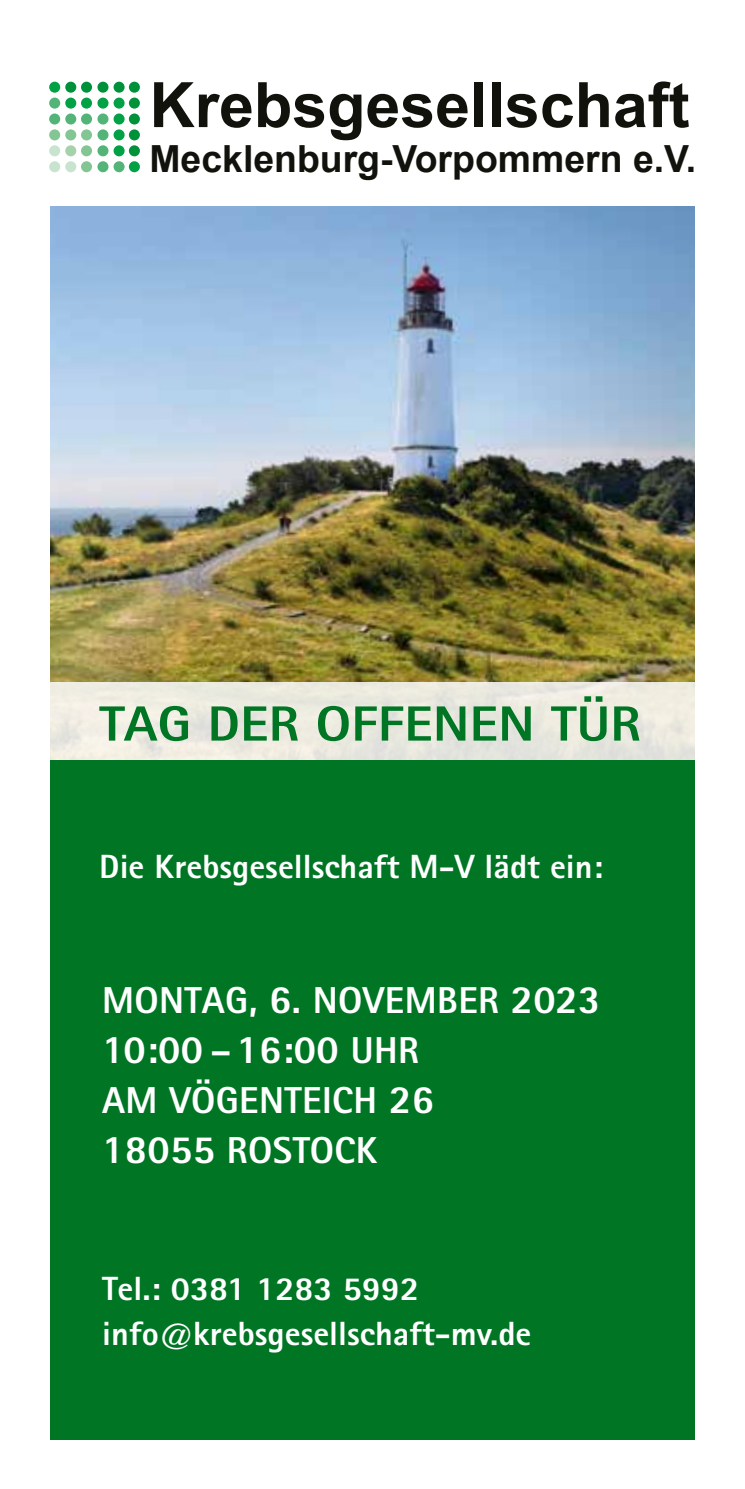
<style>
.page{position:relative;width:745px;height:1489px;background:#fff}
.page>*{position:absolute;margin:0;border:0;box-sizing:border-box;transform-origin:0 0}
.t1{font:700 62.75px "Arial";color:#12120d}
.t2{font:800 49.5px "Rotis Sans Serif Std";color:#007624;scale:1.11 1}
.t3{font:800 40px "Rotis Sans Serif Std";letter-spacing:.01em;color:#fff}
.t4{font:800 37.5px/50px "Rotis Sans Serif Std";letter-spacing:.01em;color:#fff}
.t5{font:700 37.25px "Arial";color:#12120d}
.t6{font:800 33.5px/45px "Rotis Sans Serif Std";color:#fff}
.s1{font-size:40px}
.s2{font-size:37.5px}
</style>
<div class="page">
<div style="left:50px;top:759px;width:644px;height:680px;background:#007624"></div>
<div style="left:129px;top:82px;width:11px;height:11px;background:#00923b;border-radius:50%"></div>
<div style="left:129px;top:98px;width:11px;height:11px;background:#00923b;border-radius:50%"></div>
<div style="left:129px;top:113px;width:11px;height:11px;background:#00923b;border-radius:50%"></div>
<div style="left:129px;top:129px;width:11px;height:11px;background:#00923b;border-radius:50%"></div>
<div style="left:129px;top:145px;width:11px;height:11px;background:#00923b;border-radius:50%"></div>
<div style="left:129px;top:161px;width:11px;height:11px;background:#00a245;border-radius:50%"></div>
<div style="left:113px;top:82px;width:11px;height:11px;background:#00923b;border-radius:50%"></div>
<div style="left:113px;top:98px;width:11px;height:11px;background:#00a245;border-radius:50%"></div>
<div style="left:113px;top:113px;width:11px;height:11px;background:#00a245;border-radius:50%"></div>
<div style="left:113px;top:129px;width:11px;height:11px;background:#00a245;border-radius:50%"></div>
<div style="left:113px;top:145px;width:11px;height:11px;background:#00a245;border-radius:50%"></div>
<div style="left:113px;top:161px;width:11px;height:11px;background:#53b477;border-radius:50%"></div>
<div style="left:97px;top:82px;width:11px;height:11px;background:#00923b;border-radius:50%"></div>
<div style="left:97px;top:98px;width:11px;height:11px;background:#00a245;border-radius:50%"></div>
<div style="left:97px;top:113px;width:11px;height:11px;background:#53b477;border-radius:50%"></div>
<div style="left:97px;top:129px;width:11px;height:11px;background:#53b477;border-radius:50%"></div>
<div style="left:97px;top:145px;width:11px;height:11px;background:#53b477;border-radius:50%"></div>
<div style="left:97px;top:161px;width:11px;height:11px;background:#53b477;border-radius:50%"></div>
<div style="left:81px;top:82px;width:11px;height:11px;background:#00923b;border-radius:50%"></div>
<div style="left:81px;top:98px;width:11px;height:11px;background:#00a245;border-radius:50%"></div>
<div style="left:81px;top:113px;width:11px;height:11px;background:#53b477;border-radius:50%"></div>
<div style="left:81px;top:129px;width:11px;height:11px;background:#84c594;border-radius:50%"></div>
<div style="left:81px;top:145px;width:11px;height:11px;background:#84c594;border-radius:50%"></div>
<div style="left:81px;top:161px;width:11px;height:11px;background:#84c594;border-radius:50%"></div>
<div style="left:65px;top:82px;width:11px;height:11px;background:#00923b;border-radius:50%"></div>
<div style="left:65px;top:98px;width:11px;height:11px;background:#00a245;border-radius:50%"></div>
<div style="left:65px;top:113px;width:11px;height:11px;background:#53b477;border-radius:50%"></div>
<div style="left:65px;top:129px;width:11px;height:11px;background:#84c594;border-radius:50%"></div>
<div style="left:65px;top:145px;width:11px;height:11px;background:#a5d2ab;border-radius:50%"></div>
<div style="left:65px;top:161px;width:11px;height:11px;background:#c7e4ce;border-radius:50%"></div>
<div style="left:50px;top:82px;width:10px;height:11px;background:#00a245;border-radius:50%"></div>
<div style="left:50px;top:98px;width:10px;height:11px;background:#53b477;border-radius:50%"></div>
<div style="left:50px;top:113px;width:10px;height:11px;background:#53b477;border-radius:50%"></div>
<div style="left:50px;top:129px;width:10px;height:11px;background:#84c594;border-radius:50%"></div>
<div style="left:50px;top:145px;width:10px;height:11px;background:#c7e4ce;border-radius:50%"></div>
<div style="left:50px;top:161px;width:10px;height:11px;background:#c7e4ce;border-radius:50%"></div>
<img style="left:50px;top:207px;width:644px;height:475px">
<div style="left:50px;top:682px;width:644px;height:77px;background:#eceae0"></div>
<h1 class="t1" style="left:149px;top:61px;width:541px">Krebsgesellschaft</h1>
<p class="t5" style="left:149px;top:133px;width:548px">Mecklenburg-Vorpommern e.V.</p>
<h2 class="t2" style="left:99px;top:692px;width:489px">TAG DER OFFENEN TÜR</h2>
<p class="t6" style="left:99px;top:843px;width:504px">Die Krebsgesellschaft M-V lädt ein:</p>
<p class="t4" style="left:102px;top:974px;width:499px">MONTAG, <span class="s1">6</span>. NOVEMBER <span class="s1">2023</span></p>
<p class="t3" style="left:102px;top:1024px;width:318px">10:00 <span class="s2">–</span>16:00 <span class="s2">UHR</span></p>
<p class="t4" style="left:102px;top:1074px;width:333px">AM VÖGENTEICH <span class="s1">26<br>18055</span> ROSTOCK</p>
<p class="t6" style="left:102px;top:1265px;width:430px">Tel.: 0381 1283 5992 info@krebsgesellschaft-mv.de</p>
<p class="t6" style="left:102px;top:1311px;width:318px">Tel.: 0381 1283 5992</p>
</div>
